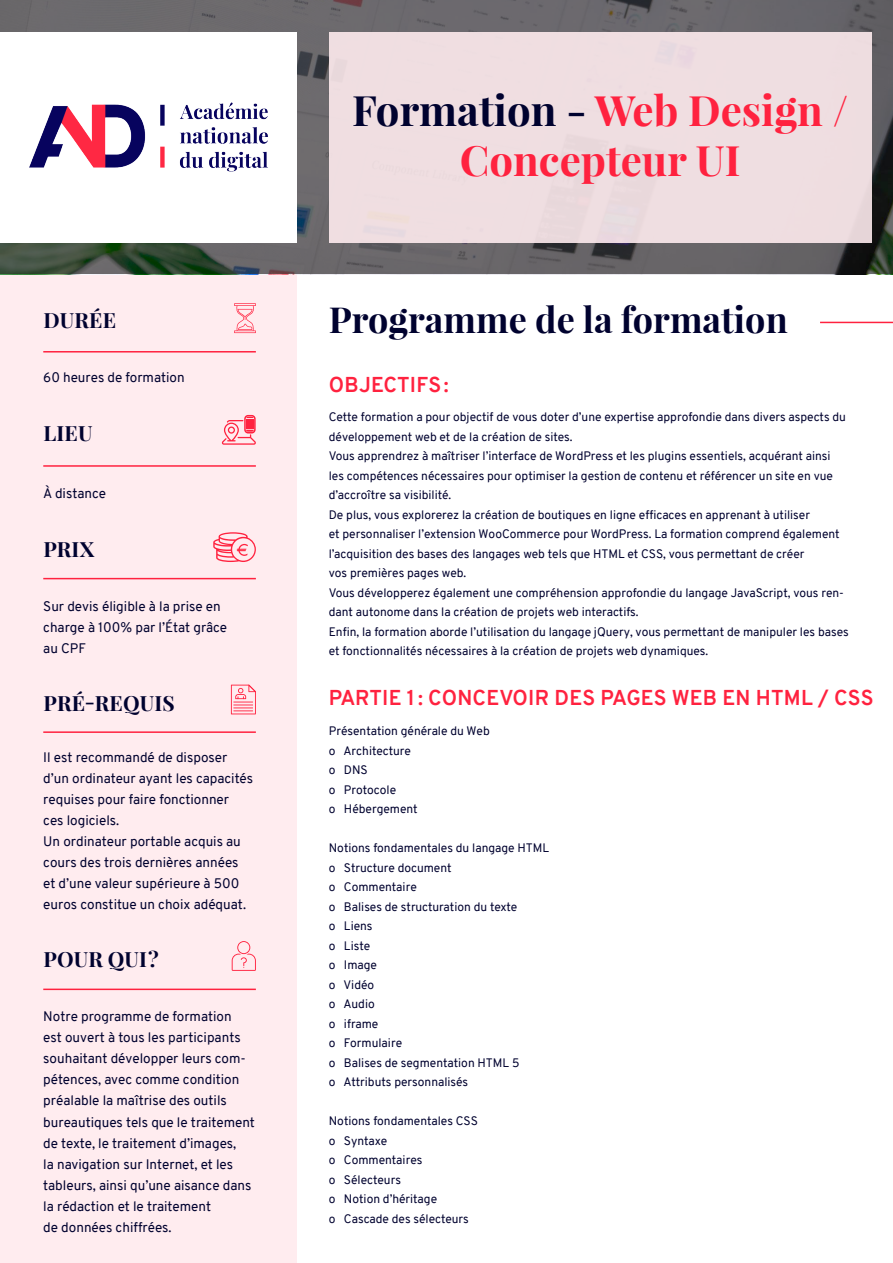
<style>
.page{position:relative;width:893px;height:1263px;background:#fff}
.page>*{position:absolute;margin:0;border:0;box-sizing:border-box;transform-origin:0 0}
.t1{font:700 42px/50.4px "Playfair Display";color:#ff223f;text-align:center}
.t2{font:700 36px "Playfair Display";color:#00022f}
.t3{font:700 21px "Overpass";letter-spacing:.01em;color:#ff223f}
.t4{font:700 21px "Playfair Display";letter-spacing:.01em;color:#00022f}
.t5{font:13.5px/21px "Overpass";color:#00022f}
.t6{font:12px/19.5px "Overpass";color:#00022f}
.s1{color:#00022f}
</style>
<div class="page">
<div style="left:1px;top:211px;width:296px;height:1052px;background:#ffecef"></div>
<svg style="left:213px;top:532px;width:43px;height:30px"></svg>
<div style="left:244px;top:415px;width:12px;height:18px;border:2px solid #ff223f;border-radius:3px"></div>
<svg style="left:222px;top:417px;width:34px;height:28px"></svg>
<div style="left:246px;top:419px;width:8px;height:9px;background:#ff223f"></div>
<svg style="left:231px;top:685px;width:25px;height:29px"></svg>
<svg style="left:232px;top:941px;width:24px;height:30px"></svg>
<svg style="left:234px;top:303px;width:22px;height:30px"></svg>
<hr style="left:43px;top:351px;width:213px;height:1px;background:#ff223f">
<hr style="left:43px;top:465px;width:213px;height:2px;background:#ff223f">
<hr style="left:43px;top:578px;width:213px;height:1px;background:#ff223f">
<hr style="left:43px;top:731px;width:213px;height:2px;background:#ff223f">
<hr style="left:43px;top:988px;width:213px;height:2px;background:#ff223f">
<hr style="left:820px;top:322px;width:73px;height:1px;background:#ff223f">
<svg style="left:0;top:0;width:893px;height:274px;background:#5d5e5f"></svg>
<div style="left:329px;top:32px;width:543px;height:211px;background:#efdee1"></div>
<div style="left:0;top:32px;width:297px;height:211px;background:#fff"></div>
<img style="left:29px;top:102px;width:239px;height:70px">
<p class="t4" style="left:43px;top:307px;width:74px">DURÉE</p>
<p class="t5" style="left:43px;top:367px;width:143px">60 heures de formation</p>
<p class="t4" style="left:43px;top:420px;width:51px">LIEU</p>
<p class="t5" style="left:43px;top:483px;width:64px">À distance</p>
<p class="t4" style="left:43px;top:536px;width:52px">PRIX</p>
<p class="t5" style="left:43px;top:596px;width:185px">Sur devis éligible à la prise en charge à 100% par l’État grâce au CPF</p>
<p class="t4" style="left:43px;top:690px;width:133px">PRÉ-REQUIS</p>
<p class="t5" style="left:43px;top:747px;width:211px">Il est recommandé de disposer d’un ordinateur ayant les capacités requises pour faire fonctionner<br>ces logiciels.<br>Un ordinateur portable acquis au cours des trois dernières années et d’une valeur supérieure à 500 euros constitue un choix adéquat.</p>
<p class="t4" style="left:43px;top:946px;width:117px">POUR QUI ?</p>
<p class="t5" style="left:43px;top:1006px;width:213px">Notre programme de formation<br>est ouvert à tous les participants souhaitant développer leurs com&shy;pétences, avec comme condition préalable la maîtrise des outils bureautiques tels que le traitement de texte, le traitement d’images,<br>la navigation sur Internet, et les tableurs, ainsi qu’une aisance dans la rédaction et le traitement<br>de données chiffrées.</p>
<p class="t1" style="left:352px;top:85px;width:498px"><span class="s1">Formation -</span> Web Design /<br>Concepteur UI</p>
<p class="t2" style="left:329px;top:297px;width:460px">Programme de la formation</p>
<p class="t3" style="left:329px;top:369px;width:121px">OBJECTIFS:</p>
<p class="t6" style="left:329px;top:408px;width:519px">Cette formation a pour objectif de vous doter d’une expertise approfondie dans divers aspects du développement web et de la création de sites.</p>
<p class="t6" style="left:329px;top:447px;width:506px">Vous apprendrez à maîtriser l’interface de WordPress et les plugins essentiels, acquérant ainsi les compétences nécessaires pour optimiser la gestion de contenu et référencer un site en vue d’accroître sa visibilité.</p>
<p class="t6" style="left:329px;top:505px;width:512px">De plus, vous explorerez la création de boutiques en ligne efficaces en apprenant à utiliser<br>et personnaliser l’extension WooCommerce pour WordPress. La formation comprend également l’acquisition des bases des langages web tels que HTML et CSS, vous permettant de créer<br>vos premières pages web.</p>
<p class="t6" style="left:329px;top:583px;width:517px">Vous développerez également une compréhension approfondie du langage JavaScript, vous ren&shy;dant autonome dans la création de projets web interactifs.</p>
<p class="t6" style="left:329px;top:622px;width:521px">Enfin, la formation aborde l’utilisation du langage jQuery, vous permettant de manipuler les bases et fonctionnalités nécessaires à la création de projets web dynamiques.</p>
<p class="t3" style="left:329px;top:682px;width:546px">PARTIE 1 : CONCEVOIR DES PAGES WEB EN HTML / CSS</p>
<p class="t6" style="left:329px;top:721px;width:162px">Présentation générale du Web</p>
<p class="t6" style="left:329px;top:741px;width:84px">o Architecture</p>
<p class="t6" style="left:329px;top:760px;width:41px">o DNS</p>
<p class="t6" style="left:329px;top:780px;width:69px">o Protocole</p>
<p class="t6" style="left:329px;top:799px;width:90px">o Hébergement</p>
<p class="t6" style="left:329px;top:838px;width:222px">Notions fondamentales du langage HTML</p>
<p class="t6" style="left:329px;top:858px;width:124px">o Structure document</p>
<p class="t6" style="left:329px;top:877px;width:89px">o Commentaire</p>
<p class="t6" style="left:329px;top:897px;width:190px">o Balises de structuration du texte</p>
<p class="t6" style="left:329px;top:916px;width:45px">o Liens</p>
<p class="t6" style="left:329px;top:936px;width:43px">o Liste</p>
<p class="t6" style="left:329px;top:955px;width:50px">o Image</p>
<p class="t6" style="left:329px;top:975px;width:47px">o Vidéo</p>
<p class="t6" style="left:329px;top:994px;width:48px">o Audio</p>
<p class="t6" style="left:329px;top:1014px;width:51px">o iframe</p>
<p class="t6" style="left:329px;top:1033px;width:75px">o Formulaire</p>
<p class="t6" style="left:329px;top:1053px;width:192px">o Balises de segmentation HTML 5</p>
<p class="t6" style="left:329px;top:1072px;width:141px">o Attributs personnalisés</p>
<p class="t6" style="left:329px;top:1111px;width:151px">Notions fondamentales CSS</p>
<p class="t6" style="left:329px;top:1131px;width:60px">o Syntaxe</p>
<p class="t6" style="left:329px;top:1150px;width:95px">o Commentaires</p>
<p class="t6" style="left:329px;top:1170px;width:74px">o Sélecteurs</p>
<p class="t6" style="left:329px;top:1189px;width:110px">o Notion d’héritage</p>
<p class="t6" style="left:329px;top:1209px;width:142px">o Cascade des sélecteurs</p>
</div>
